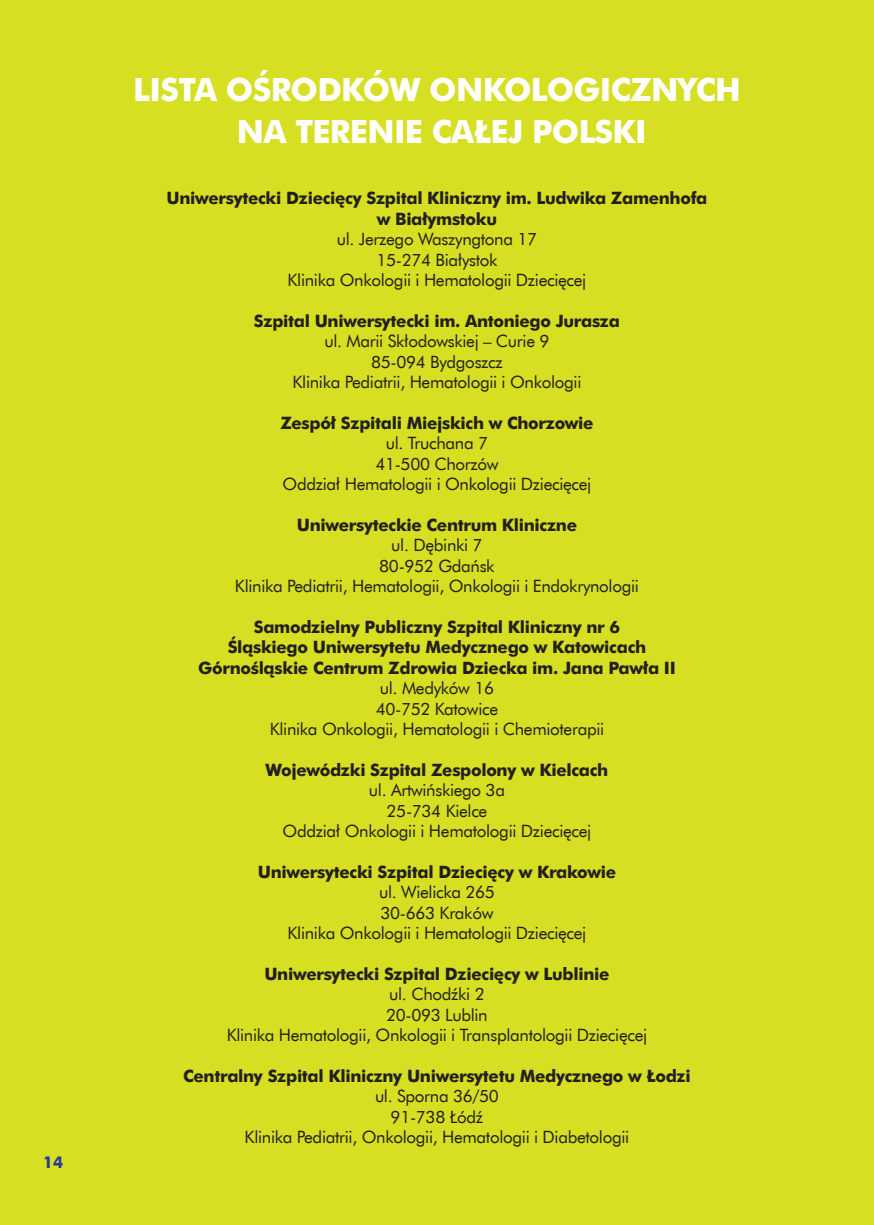
<style>
.page{position:relative;width:874px;height:1225px;background:#fff}
.page>*{position:absolute;margin:0;border:0;box-sizing:border-box;transform-origin:0 0}
.t1{font:700 32px/42.4px "Futura EU";letter-spacing:-.02em;color:#fff;text-align:center}
.t2{font:17px/20.4px "Futura EU";letter-spacing:-.02em;color:#231f20;text-align:center}
.t3{font:700 17px/20.4px "Futura EU";letter-spacing:-.02em;color:#231f20;text-align:center}
.t4{font:700 16px "Futura EU";color:#253f8e}
.s1{font-weight:700}
.s2{font-weight:400}
</style>
<div class="page">
<div style="left:0;top:0;width:873px;height:1225px;background:#d6df21"></div>
<p class="t4" style="left:43px;top:1152px;width:21px">14</p>
<p class="t1" style="left:133px;top:70px;width:609px">LISTA OŚRODKÓW ONKOLOGICZNYCH<br>NA TERENIE CAŁEJ POLSKI</p>
<p class="t2" style="left:166px;top:189px;width:542px"><span class="s1">Uniwersytecki Dziecięcy Szpital Kliniczny im. Ludwika Zamenhofa w Białymstoku<br></span>ul. Jerzego Waszyngtona 17<br>15-274 Białystok<br>Klinika Onkologii i Hematologii Dziecięcej</p>
<p class="t2" style="left:254px;top:311px;width:367px"><span class="s1">Szpital Uniwersytecki im. Antoniego Jurasza </span>ul. Marii Skłodowskiej – Curie 9<br>85-094 Bydgoszcz<br>Klinika Pediatrii, Hematologii i Onkologii</p>
<p class="t2" style="left:280px;top:413px;width:314px"><span class="s1">Zespół Szpitali Miejskich w Chorzowie </span>ul. Truchana 7<br>41-500 Chorzów<br>Oddział Hematologii i Onkologii Dziecięcej</p>
<p class="t2" style="left:235px;top:515px;width:405px"><span class="s1">Uniwersyteckie Centrum Kliniczne<br></span>ul. Dębinki 7<br>80-952 Gdańsk<br>Klinika Pediatrii, Hematologii, Onkologii i Endokrynologii</p>
<p class="t3" style="left:198px;top:617px;width:479px">Samodzielny Publiczny Szpital Kliniczny nr 6<br>Śląskiego Uniwersytetu Medycznego w Katowicach Górnośląskie Centrum Zdrowia Dziecka im. Jana Pawła II <span class="s2">ul. Medyków 16<br>40-752 Katowice<br>Klinika Onkologii, Hematologii i Chemioterapii</span></p>
<p class="t2" style="left:265px;top:760px;width:344px"><span class="s1">Wojewódzki Szpital Zespolony w Kielcach </span>ul. Artwińskiego 3a<br>25-734 Kielce<br>Oddział Onkologii i Hematologii Dziecięcej</p>
<p class="t2" style="left:258px;top:862px;width:359px"><span class="s1">Uniwersytecki Szpital Dziecięcy w Krakowie </span>ul. Wielicka 265<br>30-663 Kraków<br>Klinika Onkologii i Hematologii Dziecięcej</p>
<p class="t2" style="left:226px;top:964px;width:422px"><span class="s1">Uniwersytecki Szpital Dziecięcy w Lublinie<br></span>ul. Chodźki 2<br>20-093 Lublin<br>Klinika Hematologii, Onkologii i Transplantologii Dziecięcej</p>
<p class="t2" style="left:183px;top:1066px;width:508px"><span class="s1">Centralny Szpital Kliniczny Uniwersytetu Medycznego w Łodzi </span>ul. Sporna 36/50<br>91-738 Łódź<br>Klinika Pediatrii, Onkologii, Hematologii i Diabetologii</p>
</div>
